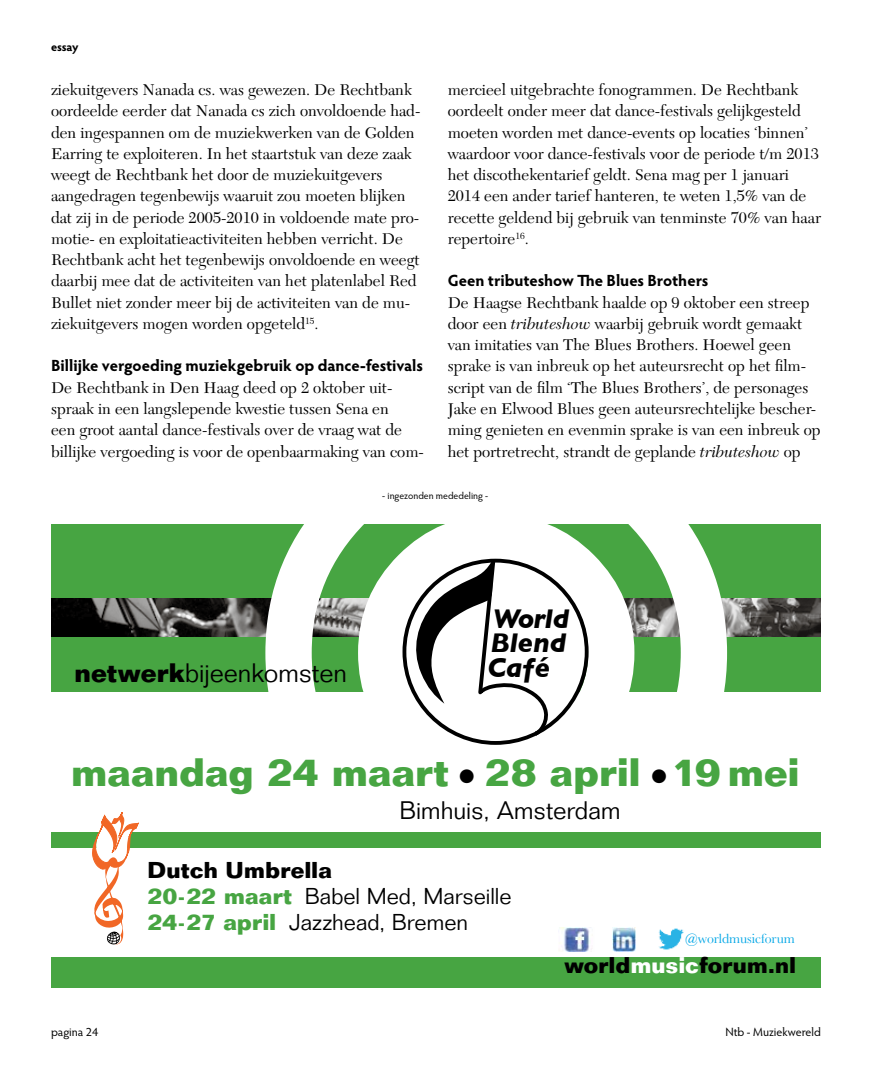
<style>
.page{position:relative;width:872px;height:1085px;background:#fff}
.page>*{position:absolute;margin:0;border:0;box-sizing:border-box;transform-origin:0 0}
.t1{font:700 38.85px "Folio";letter-spacing:-.005em;color:#47a542}
.t2{font:italic 700 27.6px/24.8px "Gill Sans";letter-spacing:-.005em;color:#000;text-align:justify}
.t3{font:300 26.1px "Folio";letter-spacing:-.005em;color:#000}
.t4{font:300 24.9px "Folio";color:#000}
.t5{font:300 22.5px/25.8px "Folio";color:#000}
.t6{font:700 22.35px "Folio";letter-spacing:-.005em;color:#000}
.t7{font:16.2px/21.3px "New Caledonia";color:#000}
.t8{font:700 16.2px "Hypatia Sans Pro";color:#000}
.t9{font:13.8px "Baskerville";color:#00a6e6}
.t10{font:12px "Hypatia Sans Pro";color:#000}
.t11{font:700 12px "Hypatia Sans Pro";letter-spacing:-.015em;color:#000}
.t12{font:9.75px "Hypatia Sans Pro";color:#000}
.s1{font-style:italic}
.s2{font-weight:700}
.s3{font-family:"Avenir";font-weight:500;color:#000}
.s4{font-weight:700;color:#47a542}
.s5{color:#fff}
</style>
<div class="page">
<div style="left:51px;top:956px;width:769px;height:31px;background:#47a542"></div>
<img style="left:658px;top:928px;width:26px;height:22px">
<img style="left:612px;top:927px;width:24px;height:24px">
<div style="left:51px;top:524px;width:769px;height:168px;background:#47a542"></div>
<img style="left:727px;top:598px;width:93px;height:38px">
<img style="left:51px;top:598px;width:214px;height:38px">
<svg style="left:265px;top:524px;width:462px;height:203px;fill:#fff"></svg>
<div style="left:404px;top:560px;width:182px;height:182px;background:#fff;border-radius:50%"></div>
<svg style="left:411px;top:557px;width:140px;height:188px"></svg>
<img style="left:559px;top:927px;width:33px;height:24px">
<div style="left:51px;top:832px;width:769px;height:16px;background:#47a542"></div>
<svg style="left:92px;top:812px;width:47px;height:132px"></svg>
<p class="t11" style="left:51px;top:38px;width:29px">essay</p>
<p class="t7" style="left:51px;top:79px;width:371px">ziekuitgevers Nanada cs. was gewezen. De Rechtbank oordeelde eerder dat Nanada cs zich onvoldoende had&shy;den ingespannen om de muziekwerken van de Golden Earring te exploiteren. In het staartstuk van deze zaak weegt de Rechtbank het door de muziekuitgevers aangedragen tegenbewijs waaruit zou moeten blijken dat zij in de periode 2005-2010 in voldoende mate pro&shy;motie- en exploitatieactiviteiten hebben verricht. De Rechtbank acht het tegenbewijs onvoldoende en weegt daarbij mee dat de activiteiten van het platenlabel Red Bullet niet zonder meer bij de activiteiten van de mu&shy;ziekuitgevers mogen worden opgeteld<sup>15</sup>.</p>
<p class="t8" style="left:51px;top:354px;width:373px">Billijke vergoeding muziekgebruik op dance-festivals</p>
<p class="t7" style="left:51px;top:377px;width:374px">De Rechtbank in Den Haag deed op 2 oktober uit&shy;spraak in een langslepende kwestie tussen Sena en<br>een groot aantal dance-festivals over de vraag wat de billijke vergoeding is voor de openbaarmaking van com-</p>
<p class="t7" style="left:448px;top:79px;width:375px">mercieel uitgebrachte fonogrammen. De Rechtbank oordeelt onder meer dat dance-festivals gelijkgesteld moeten worden met dance-events op locaties ‘binnen’ waardoor voor dance-festivals voor de periode t/m 2013 het discothekentarief geldt. Sena mag per 1 januari 2014 een ander tarief hanteren, te weten 1,5% van de recette geldend bij gebruik van tenminste 70% van haar repertoire<sup>16</sup>.</p>
<p class="t8" style="left:448px;top:269px;width:262px">Geen tributeshow The Blues Brothers</p>
<p class="t7" style="left:448px;top:292px;width:374px">De Haagse Rechtbank haalde op 9 oktober een streep door een <span class="s1">tributeshow</span> waarbij gebruik wordt gemaakt van imitaties van The Blues Brothers. Hoewel geen sprake is van inbreuk op het auteursrecht op het film&shy;script van de film ‘The Blues Brothers’, de personages Jake en Elwood Blues geen auteursrechtelijke bescher&shy;ming genieten en evenmin sprake is van een inbreuk op het portretrecht, strandt de geplande <span class="s1">tributeshow</span> op</p>
<p class="t12" style="left:382px;top:489px;width:107px">- ingezonden mededeling -</p>
<h3 class="t3" style="left:74px;top:657px;width:274px"><span class="s2">netwerk</span>bijeenkomsten</h3>
<h2 class="t2" style="left:487px;top:605px;width:83px">World Blend Café</h2>
<h1 class="t1" style="left:71px;top:748px;width:730px">maandag 24 maart <span class="s3">•</span> 28 april <span class="s3">•</span>19 mei</h1>
<h3 class="t4" style="left:399px;top:795px;width:223px">Bimhuis, Amsterdam</h3>
<h3 class="t5" style="left:147px;top:857px;width:365px"><span class="s2">Dutch Umbrella<br></span><span class="s4">20-22 maart</span> Babel Med, Marseille<br><span class="s4">24-27 april</span> Jazzhead, Bremen</h3>
<p class="t9" style="left:685px;top:929px;width:111px">@worldmusicforum</p>
<h3 class="t6" style="left:564px;top:951px;width:234px">world<span class="s5">music</span>forum.nl</h3>
<p class="t10" style="left:51px;top:1024px;width:49px">pagina 24</p>
<p class="t10" style="left:725px;top:1024px;width:97px">Ntb - Muziekwereld</p>
</div>
